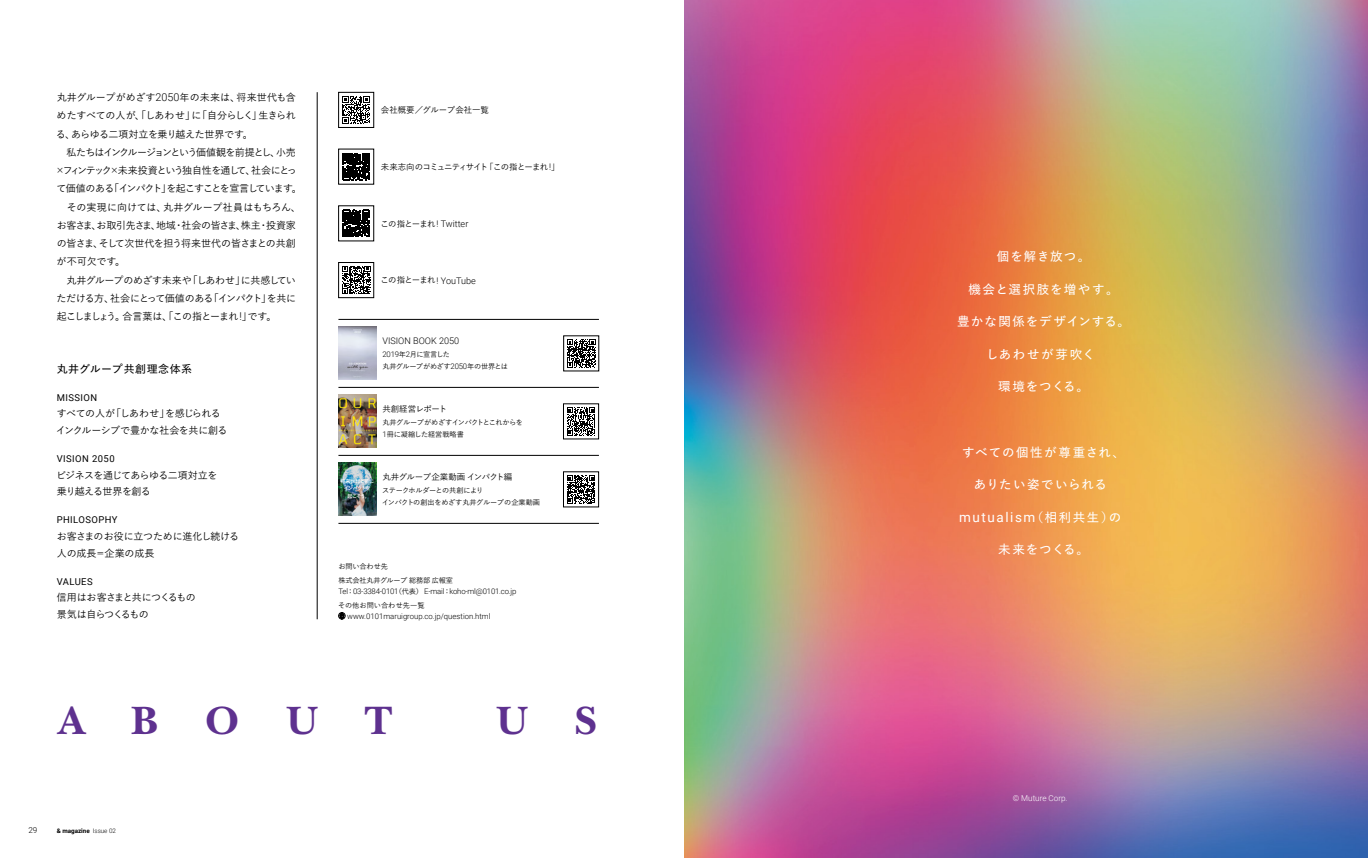
<style>
.page{position:relative;width:1368px;height:858px;background:#fff}
.page>*{position:absolute;margin:0;border:0;box-sizing:border-box;transform-origin:0 0}
.t1{font:700 41.25px "New Baskerville Std";letter-spacing:1.125em;color:#5e318f}
.t2{font:13.5px "Roboto";letter-spacing:.115em;color:#fff}
.t3{font:600 12.5px "Yu Go Pr 6 N";letter-spacing:.085em;color:#fff}
.t4{font:600 12.5px "Yu Go Pr 6 N";letter-spacing:.12em;color:#fff}
.t5{font:600 11px "Yu Go Pr 6 N";letter-spacing:.05em;color:#000}
.t6{font:500 10px/18.2px "Yu Go Pr 6 N";letter-spacing:-.045em;color:#000}
.t7{font:500 10px/16.9px "Yu Go Pr 6 N";letter-spacing:-.005em;color:#000}
.t8{font:500 10px/16.9px "Yu Go Pr 6 N";letter-spacing:-.065em;color:#000}
.t9{font:500 10px/16.9px "Yu Go Pr 6 N";letter-spacing:-.075em;color:#000}
.t10{font:9.5px "Roboto";letter-spacing:.045em;color:#000}
.t11{font:300 9.12px "Roboto";color:#000}
.t12{font:500 8.5px "Yu Go Pr 6 N";letter-spacing:-.085em;color:#000}
.t13{font:500 8.5px "Yu Go Pr 6 N";letter-spacing:-.03em;color:#000}
.t14{font:500 8.5px "Yu Go Pr 6 N";color:#000}
.t15{font:500 8.5px "Yu Go Pr 6 N";letter-spacing:-.055em;color:#000}
.t16{font:300 8.12px "Roboto";color:#fff}
.t17{font:300 8.12px "Roboto";color:#000}
.t18{font:300 7.75px "Roboto";letter-spacing:-.025em;color:#000}
.t19{font:300 7.75px "Roboto";color:#000}
.t20{font:500 7.25px/12.5px "Yu Go Pr 6 N";letter-spacing:-.03em;color:#000}
.t21{font:500 7.25px/12.5px "Yu Go Pr 6 N";letter-spacing:-.06em;color:#000}
.t22{font:500 7.25px "Yu Go Pr 6 N";color:#000}
.t23{font:700 6.25px "Roboto";color:#000}
.t24{font:700 5px/7.5px "Yu Go";letter-spacing:-.085em;color:#fff;text-align:center}
.s1{font-family:"Roboto";font-weight:300;font-size:10.75px}
.s2{font-family:"Roboto";font-weight:300;font-size:9.12px}
.s3{font-family:"Yu Go Pr 6 N";font-weight:500;font-size:8.5px}
.s4{font-family:"Roboto";font-weight:300;font-size:7.75px}
.s5{font-family:"Yu Go Pr 6 N";font-weight:500;font-size:7.25px}
.s6{font-weight:300}
.s7{font-weight:500}
.s8{font-family:"Yu Go Pr 6 N";font-weight:500;font-size:12.5px}
.s9{font-family:"Yu Go Pr 6 N";font-weight:600;font-size:12.5px}
</style>
<div class="page">
<img style="left:684px;top:0;width:684px;height:857px">
<hr style="left:317px;top:92px;width:1px;height:527px;background:#000">
<svg style="left:342px;top:153px;width:25px;height:28px"></svg>
<svg style="left:343px;top:153px;width:27px;height:27px"></svg>
<svg style="left:342px;top:96px;width:28px;height:28px"></svg>
<div style="left:338px;top:92px;width:36px;height:36px;border:1px solid #000"></div>
<svg style="left:342px;top:209px;width:27px;height:28px"></svg>
<svg style="left:343px;top:210px;width:27px;height:27px"></svg>
<svg style="left:342px;top:266px;width:28px;height:28px"></svg>
<div style="left:338px;top:262px;width:36px;height:36px;border:1px solid #000"></div>
<div style="left:338px;top:612px;width:7px;height:7px;border:1px solid #000;border-radius:50%"></div>
<svg style="left:339px;top:612px;width:6px;height:7px"></svg>
<hr style="left:338px;top:319px;width:261px;height:1px;background:#000">
<hr style="left:338px;top:387px;width:261px;height:1px;background:#000">
<hr style="left:338px;top:455px;width:261px;height:1px;background:#000">
<hr style="left:338px;top:523px;width:261px;height:1px;background:#000">
<img style="left:339px;top:327px;width:37px;height:52px">
<img style="left:339px;top:395px;width:37px;height:52px">
<img style="left:339px;top:462px;width:37px;height:53px">
<svg style="left:567px;top:475px;width:28px;height:28px"></svg>
<div style="left:563px;top:471px;width:36px;height:36px;border:1px solid #000"></div>
<svg style="left:567px;top:339px;width:28px;height:29px"></svg>
<svg style="left:567px;top:407px;width:28px;height:29px"></svg>
<div style="left:563px;top:403px;width:36px;height:36px;border:1px solid #000"></div>
<p class="t6" style="left:55px;top:87px;width:248px">丸井グループがめざす<span class="s1">2050</span>年の未来は、将来世代も含めたすべての人が、「しあわせ」に「自分らしく」生きられる、あらゆる二項対立を乗り越えた世界です。<br>　私たちはインクルージョンという価値観を前提とし、小売×フィンテック×未来投資という独自性を通して、社会にとって価値のある「インパクト」を起こすことを宣言しています。　その実現に向けては、丸井グループ社員はもちろん、お客さま、お取引先さま、地域・社会の皆さま、株主・投資家の皆さま、そして次世代を担う将来世代の皆さまとの共創が不可欠です。<br>　丸井グループのめざす未来や「しあわせ」に共感していただける方、社会にとって価値のある「インパクト」を共に起こしましょう。合言葉は、「この指とーまれ <span class="s1">!</span>」です。</p>
<p class="t5" style="left:57px;top:358px;width:137px">丸井グループ共創理念体系</p>
<p class="t10" style="left:57px;top:390px;width:42px">MISSION</p>
<p class="t6" style="left:56px;top:404px;width:173px;line-height:16.9px">すべての人が「しあわせ」を感じられるインクルーシブで豊かな社会を共に創る</p>
<p class="t10" style="left:57px;top:452px;width:59px">VISION 2050</p>
<p class="t8" style="left:56px;top:465px;width:163px">ビジネスを通じてあらゆる二項対立を乗り越える世界を創る</p>
<p class="t10" style="left:57px;top:513px;width:62px">PHILOSOPHY</p>
<p class="t7" style="left:57px;top:526px;width:184px">お客さまのお役に立つために進化し続ける人の成長＝企業の成長</p>
<p class="t10" style="left:57px;top:574px;width:37px">VALUES</p>
<p class="t9" style="left:57px;top:587px;width:141px">信用はお客さまと共につくるもの景気は自らつくるもの</p>
<p class="t14" style="left:381px;top:102px;width:110px">会社概要／グループ会社一覧</p>
<p class="t12" style="left:381px;top:159px;width:180px">未来志向のコミュニティサイト「この指とーまれ <span class="s2">!</span>」</p>
<p class="t11" style="left:380px;top:217px;width:89px"><span class="s3">この指とーまれ</span>! Twitter</p>
<p class="t11" style="left:380px;top:274px;width:97px"><span class="s3">この指とーまれ</span>! YouTube</p>
<p class="t11" style="left:382px;top:335px;width:78px">VISION BOOK 2050</p>
<p class="t21" style="left:382px;top:347px;width:127px"><span class="s4">2019</span>年<span class="s4">2</span>月に宣言した<br>丸井グループがめざす<span class="s4">2050</span>年の世界とは</p>
<p class="t15" style="left:382px;top:401px;width:66px">共創経営レポート</p>
<p class="t20" style="left:382px;top:415px;width:142px">丸井グループがめざすインパクトとこれからを<br><span class="s4">1</span>冊に凝縮した経営戦略書</p>
<p class="t24" style="left:340px;top:477px;width:35px">将来世代と共にインパクトを<br>起こそう。</p>
<p class="t13" style="left:382px;top:469px;width:131px">丸井グループ企業動画インパクト編</p>
<p class="t20" style="left:382px;top:483px;width:160px">ステークホルダーとの共創により<br>インパクトの創出をめざす丸井グループの企業動画</p>
<p class="t20" style="left:338px;top:558px;width:116px;line-height:14.1px">お問い合わせ先<br>株式会社丸井グループ総務部広報室</p>
<p class="t18" style="left:338px;top:585px;width:180px">Tel<span class="s5">：</span>03-3384-0101<span class="s5">（代表）</span> E-mail<span class="s5">：</span>koho-ml@0101.co.jp</p>
<p class="t22" style="left:338px;top:598px;width:88px">その他お問い合わせ先一覧</p>
<p class="t19" style="left:347px;top:610px;width:145px">www.0101maruigroup.co.jp/question.html</p>
<h1 class="t1" style="left:58px;top:696px;width:336px">ABOUT</h1>
<h1 class="t1" style="left:496px;top:696px;width:102px">U S</h1>
<p class="t17" style="left:28px;top:824px;width:11px">29</p>
<p class="t23" style="left:57px;top:826px;width:61px">&amp; magazine <span class="s6">Issue 02</span></p>
<p class="t3" style="left:997px;top:245px;width:95px">個を解き放つ<span class="s7">。</span></p>
<p class="t4" style="left:968px;top:278px;width:152px">機会と選択肢を増やす<span class="s7">。</span></p>
<p class="t3" style="left:957px;top:310px;width:174px">豊かな関係をデザインする<span class="s7">。</span></p>
<p class="t4" style="left:986px;top:343px;width:110px">しあわせが芽吹く</p>
<p class="t3" style="left:998px;top:375px;width:92px">環境をつくる<span class="s7">。</span></p>
<p class="t3" style="left:962px;top:440px;width:165px">すべての個性が尊重され<span class="s7">、</span></p>
<p class="t3" style="left:974px;top:473px;width:135px">ありたい姿でいられる</p>
<h2 class="t2" style="left:959px;top:507px;width:164px">mutualism<span class="s8">（</span><span class="s9">相利共生</span><span class="s8">）</span><span class="s9">の</span></h2>
<p class="t3" style="left:998px;top:538px;width:92px">未来をつくる<span class="s7">。</span></p>
<p class="t16" style="left:1013px;top:792px;width:56px">© Muture Corp.</p>
</div>
